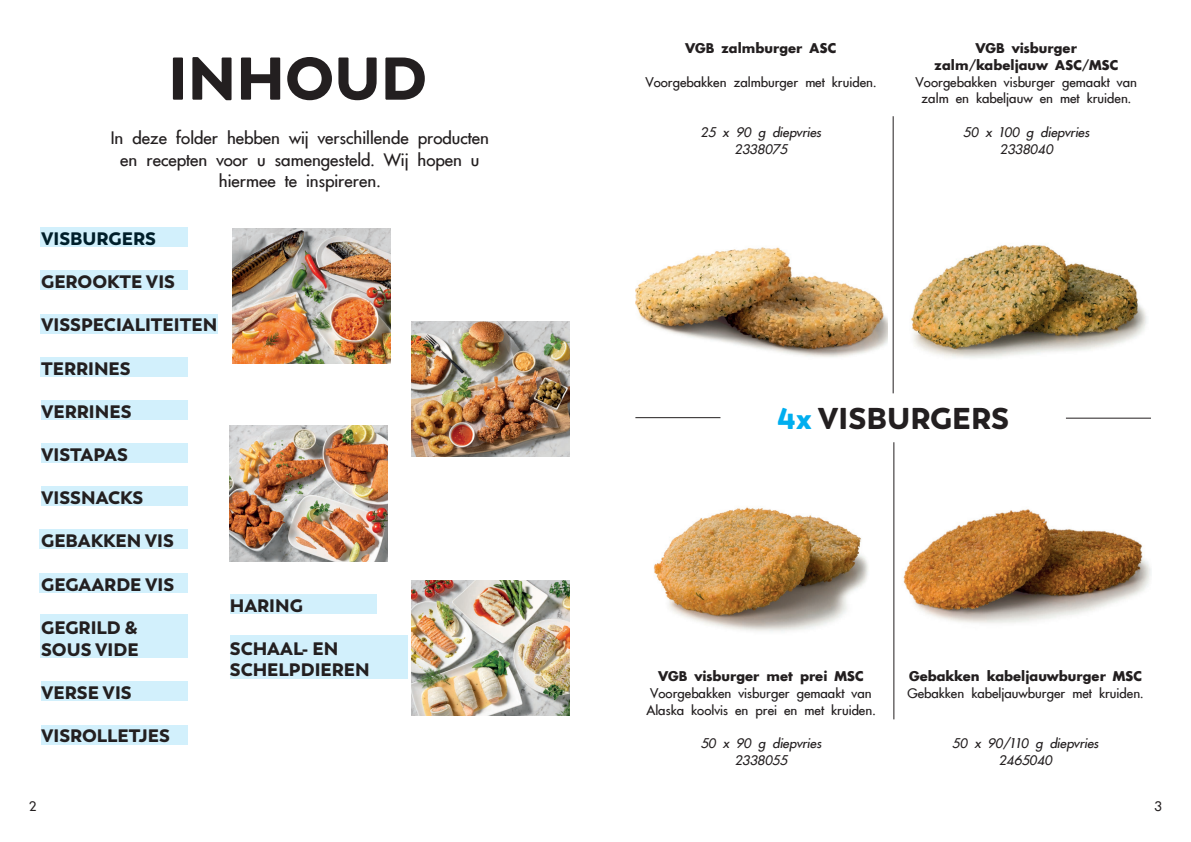
<style>
.page{position:relative;width:1191px;height:842px;background:#fff}
.page>*{position:absolute;margin:0;border:0;box-sizing:border-box;transform-origin:0 0}
.t1{font:900 60px "Boston";color:#231f20}
.t2{font:900 30px "Boston";color:#231f20}
.t3{font:900 18px/21.6px "Boston";color:#231f20}
.t4{font:18px/21.6px "Intrepid";color:#231f20;text-align:center}
.t5{font:900 18px "Boston";color:#000}
.t6{font:14px/16.8px "Intrepid";color:#231f20;text-align:center}
.t7{font:700 14px/16.8px "Intrepid";color:#231f20;text-align:center}
.t8{font:italic 14px/16.8px "Intrepid";color:#231f20;text-align:center}
.s1{color:#00aeef}
</style>
<div class="page">
<div style="left:41px;top:725px;width:147px;height:19px;background:#d2f0fc"></div>
<div style="left:40px;top:357px;width:148px;height:19px;background:#d2f0fc"></div>
<div style="left:40px;top:529px;width:148px;height:20px;background:#d2f0fc"></div>
<div style="left:230px;top:635px;width:177px;height:43px;background:#d2f0fc"></div>
<div style="left:230px;top:594px;width:146px;height:20px;background:#d2f0fc"></div>
<div style="left:40px;top:573px;width:148px;height:20px;background:#d2f0fc"></div>
<div style="left:41px;top:615px;width:147px;height:43px;background:#d2f0fc"></div>
<div style="left:41px;top:681px;width:147px;height:20px;background:#d2f0fc"></div>
<div style="left:41px;top:486px;width:147px;height:20px;background:#d2f0fc"></div>
<div style="left:41px;top:443px;width:147px;height:20px;background:#d2f0fc"></div>
<div style="left:41px;top:400px;width:147px;height:20px;background:#d2f0fc"></div>
<div style="left:40px;top:314px;width:178px;height:20px;background:#d2f0fc"></div>
<div style="left:40px;top:270px;width:148px;height:20px;background:#d2f0fc"></div>
<img style="left:232px;top:228px;width:158px;height:136px">
<img style="left:411px;top:321px;width:158px;height:136px">
<img style="left:230px;top:426px;width:158px;height:135px">
<img style="left:411px;top:580px;width:158px;height:136px">
<div style="left:40px;top:227px;width:148px;height:20px;background:#d2f0fc"></div>
<img style="left:635px;top:247px;width:252px;height:110px">
<img style="left:911px;top:244px;width:236px;height:114px">
<img style="left:654px;top:507px;width:215px;height:125px">
<img style="left:903px;top:509px;width:248px;height:114px">
<hr style="left:892px;top:116px;width:1px;height:277px;background:#231f20">
<hr style="left:893px;top:442px;width:1px;height:277px;background:#231f20">
<hr style="left:635px;top:417px;width:85px;height:1px;background:#231f20">
<hr style="left:1066px;top:418px;width:85px;height:1px;background:#231f20">
<h1 class="t1" style="left:168px;top:40px;width:260px">INHOUD</h1>
<p class="t4" style="left:111px;top:128px;width:380px">In deze folder hebben wij verschillende producten en recepten voor u samengesteld. Wij hopen u hiermee te inspireren.</p>
<p class="t5" style="left:41px;top:227px;width:116px">VISBURGERS</p>
<p class="t3" style="left:41px;top:271px;width:135px">GEROOKTE VIS</p>
<p class="t3" style="left:41px;top:314px;width:178px">VISSPECIALITEITEN</p>
<p class="t3" style="left:41px;top:358px;width:91px">TERRINES</p>
<p class="t3" style="left:41px;top:401px;width:92px">VERRINES</p>
<p class="t3" style="left:41px;top:444px;width:88px">VISTAPAS</p>
<p class="t3" style="left:41px;top:487px;width:104px">VISSNACKS</p>
<p class="t3" style="left:41px;top:530px;width:134px">GEBAKKEN VIS</p>
<p class="t3" style="left:41px;top:574px;width:135px">GEGAARDE VIS</p>
<p class="t3" style="left:41px;top:617px;width:99px">GEGRILD &amp;<br>SOUS VIDE</p>
<p class="t3" style="left:41px;top:682px;width:92px">VERSE VIS</p>
<p class="t3" style="left:41px;top:725px;width:130px">VISROLLETJES</p>
<p class="t3" style="left:230px;top:595px;width:75px">HARING</p>
<p class="t3" style="left:230px;top:638px;width:141px">SCHAAL- EN<br>SCHELPDIEREN</p>
<p class="t7" style="left:685px;top:40px;width:152px">VGB zalmburger ASC</p>
<p class="t6" style="left:645px;top:74px;width:232px">Voorgebakken zalmburger met kruiden.</p>
<p class="t8" style="left:700px;top:124px;width:122px">25 x 90 g diepvries<br>2338075</p>
<p class="t7" style="left:934px;top:40px;width:185px">VGB visburger zalm/kabeljauw ASC/MSC</p>
<p class="t6" style="left:915px;top:74px;width:223px">Voorgebakken visburger gemaakt van zalm en kabeljauw en met kruiden.</p>
<p class="t8" style="left:963px;top:124px;width:128px">50 x 100 g diepvries<br>2338040</p>
<h2 class="t2" style="left:777px;top:399px;width:233px"><span class="s1">4x</span> VISBURGERS</h2>
<p class="t7" style="left:658px;top:668px;width:206px">VGB visburger met prei MSC</p>
<p class="t6" style="left:646px;top:685px;width:231px;text-align:left">Voorgebakken visburger gemaakt van<br>Alaska koolvis en prei en met kruiden.</p>
<p class="t8" style="left:700px;top:735px;width:122px">50 x 90 g diepvries<br>2338055</p>
<p class="t7" style="left:909px;top:668px;width:234px">Gebakken kabeljauwburger MSC</p>
<p class="t6" style="left:907px;top:685px;width:238px">Gebakken kabeljauwburger met kruiden.</p>
<p class="t8" style="left:952px;top:735px;width:148px">50 x 90/110 g diepvries<br>2465040</p>
<p class="t6" style="left:29px;top:798px;width:9px">2</p>
<p class="t6" style="left:1154px;top:798px;width:9px">3</p>
</div>
